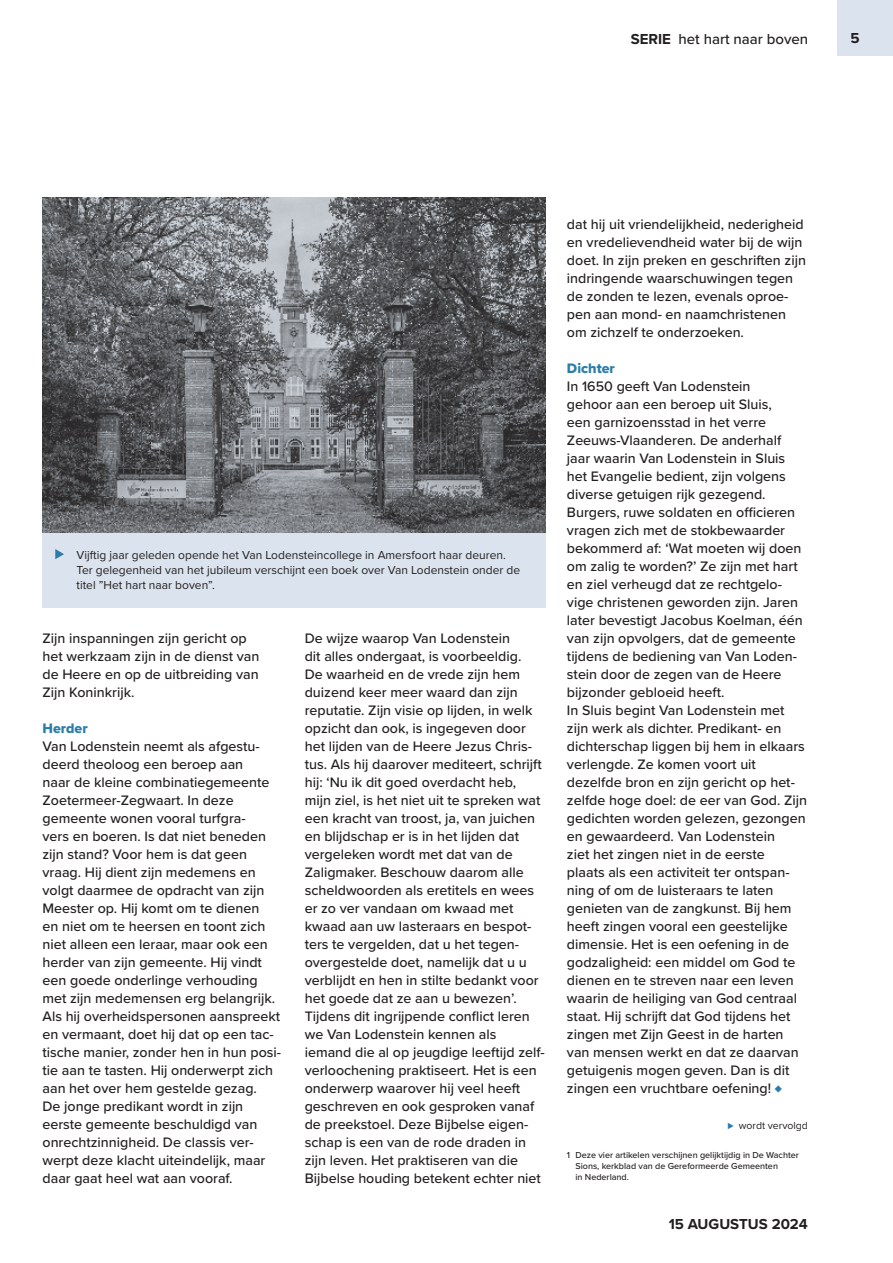
<style>
.page{position:relative;width:893px;height:1263px;background:#fff}
.page>*{position:absolute;margin:0;border:0;box-sizing:border-box;transform-origin:0 0}
.t1{font:500 15px "Proxima Nova";color:#231f20}
.t2{font:700 15px "Proxima Nova";color:#231f20}
.t3{font:500 14.25px/18px "Proxima Nova";color:#231f20}
.t4{font:14.25px "Proxima Nova Extrabld";color:#2a7da8}
.t5{font:12px/15px "Proxima Nova";color:#231f20}
.t6{font:10.5px "Proxima Nova";color:#231f20}
.t7{font:500 9px/10.8px "Proxima Nova";color:#231f20}
.s1{font-weight:700}
.s2{color:#2a7da8}
.s3{font-weight:700;color:#2a7da8}
</style>
<div class="page">
<div style="left:43px;top:532px;width:503px;height:75px;background:#dae3ee"></div>
<svg style="left:55px;top:549px;width:9px;height:10px"></svg>
<img style="left:43px;top:197px;width:503px;height:336px">
<div style="left:838px;top:0;width:55px;height:55px;background:#dae3ee"></div>
<p class="t1" style="left:631px;top:28px;width:179px"><span class="s1">SERIE</span> het hart naar boven</p>
<p class="t2" style="left:850px;top:26px;width:11px">5</p>
<p class="t5" style="left:77px;top:547px;width:445px">Vijftig jaar geleden opende het Van Lodensteincollege in Amersfoort haar deuren.<br>Ter gelegenheid van het jubileum verschijnt een boek over Van Lodenstein onder de titel ”Het hart naar boven”.</p>
<p class="t3" style="left:43px;top:629px;width:218px">Zijn inspanningen zijn gericht op het werkzaam zijn in de dienst van de Heere en op de uitbreiding van<br>Zijn Koninkrijk.</p>
<p class="t4" style="left:43px;top:718px;width:47px">Herder</p>
<p class="t3" style="left:43px;top:737px;width:240px">Van Lodenstein neemt als afgestu&shy;deerd theoloog een beroep aan<br>naar de kleine combinatiegemeente Zoetermeer-Zegwaart. In deze gemeente wonen vooral turfgra-<br>vers en boeren. Is dat niet beneden zijn stand? Voor hem is dat geen vraag. Hij dient zijn medemens en volgt daarmee de opdracht van zijn Meester op. Hij komt om te dienen<br>en niet om te heersen en toont zich niet alleen een leraar, maar ook een herder van zijn gemeente. Hij vindt een goede onderlinge verhouding met zijn medemensen erg belangrijk.<br>Als hij overheidspersonen aanspreekt en vermaant, doet hij dat op een tac&shy;tische manier, zonder hen in hun posi&shy;tie aan te tasten. Hij onderwerpt zich aan het over hem gestelde gezag.<br>De jonge predikant wordt in zijn eerste gemeente beschuldigd van onrechtzinnigheid. De classis ver&shy;werpt deze klacht uiteindelijk, maar daar gaat heel wat aan vooraf.</p>
<p class="t3" style="left:305px;top:629px;width:242px">De wijze waarop Van Lodenstein<br>dit alles ondergaat, is voorbeeldig.<br>De waarheid en de vrede zijn hem duizend keer meer waard dan zijn reputatie. Zijn visie op lijden, in welk opzicht dan ook, is ingegeven door het lijden van de Heere Jezus Chris&shy;tus. Als hij daarover mediteert, schrijft hij: ‘Nu ik dit goed overdacht heb, mijn ziel, is het niet uit te spreken wat een kracht van troost, ja, van juichen en blijdschap er is in het lijden dat vergeleken wordt met dat van de Zaligmaker. Beschouw daarom alle scheldwoorden als eretitels en wees er zo ver vandaan om kwaad met kwaad aan uw lasteraars en bespot&shy;ters te vergelden, dat u het tegen&shy;overgestelde doet, namelijk dat u u verblijdt en hen in stilte bedankt voor het goede dat ze aan u bewezen’.<br>Tijdens dit ingrijpende conflict leren we Van Lodenstein kennen als iemand die al op jeugdige leeftijd zelf&shy;verloochening praktiseert. Het is een onderwerp waarover hij veel heeft geschreven en ook gesproken vanaf de preekstoel. Deze Bijbelse eigen&shy;schap is een van de rode draden in zijn leven. Het praktiseren van die Bijbelse houding betekent echter niet</p>
<p class="t3" style="left:567px;top:215px;width:240px">dat hij uit vriendelijkheid, nederigheid en vredelievendheid water bij de wijn doet. In zijn preken en geschriften zijn indringende waarschuwingen tegen de zonden te lezen, evenals oproe&shy;pen aan mond- en naamchristenen om zichzelf te onderzoeken.</p>
<p class="t4" style="left:567px;top:358px;width:50px">Dichter</p>
<p class="t3" style="left:567px;top:377px;width:242px">In 1650 geeft Van Lodenstein<br>gehoor aan een beroep uit Sluis,<br>een garnizoensstad in het verre Zeeuws-Vlaanderen. De anderhalf jaar waarin Van Lodenstein in Sluis het Evangelie bedient, zijn volgens diverse getuigen rijk gezegend.<br>Burgers, ruwe soldaten en officieren vragen zich met de stokbewaarder bekommerd af: ‘Wat moeten wij doen om zalig te worden?’ Ze zijn met hart en ziel verheugd dat ze rechtgelo&shy;vige christenen geworden zijn. Jaren later bevestigt Jacobus Koelman, één van zijn opvolgers, dat de gemeente tijdens de bediening van Van Loden&shy;stein door de zegen van de Heere bijzonder gebloeid heeft.<br>In Sluis begint Van Lodenstein met zijn werk als dichter. Predikant- en dichterschap liggen bij hem in elkaars verlengde. Ze komen voort uit dezelfde bron en zijn gericht op het&shy;zelfde hoge doel: de eer van God. Zijn gedichten worden gelezen, gezongen en gewaardeerd. Van Lodenstein<br>ziet het zingen niet in de eerste<br>plaats als een activiteit ter ontspan&shy;ning of om de luisteraars te laten genieten van de zangkunst. Bij hem heeft zingen vooral een geestelijke dimensie. Het is een oefening in de godzaligheid: een middel om God te dienen en te streven naar een leven waarin de heiliging van God centraal staat. Hij schrijft dat God tijdens het zingen met Zijn Geest in de harten van mensen werkt en dat ze daarvan getuigenis mogen geven. Dan is dit zingen een vruchtbare oefening! <span class="s2">♦</span></p>
<p class="t6" style="left:727px;top:1118px;width:82px"><span class="s3">⊲</span> wordt vervolgd</p>
<p class="t7" style="left:575px;top:1149px;width:225px;text-indent:-9px">1 Deze vier artikelen verschijnen gelijktijdig in De Wachter<br>Sions, kerkblad van de Gereformeerde Gemeenten<br>in Nederland.</p>
<p class="t2" style="left:669px;top:1213px;width:31px">15 AUGUSTUS</p>
<p class="t2" style="left:772px;top:1213px;width:38px">2024</p>
</div>
